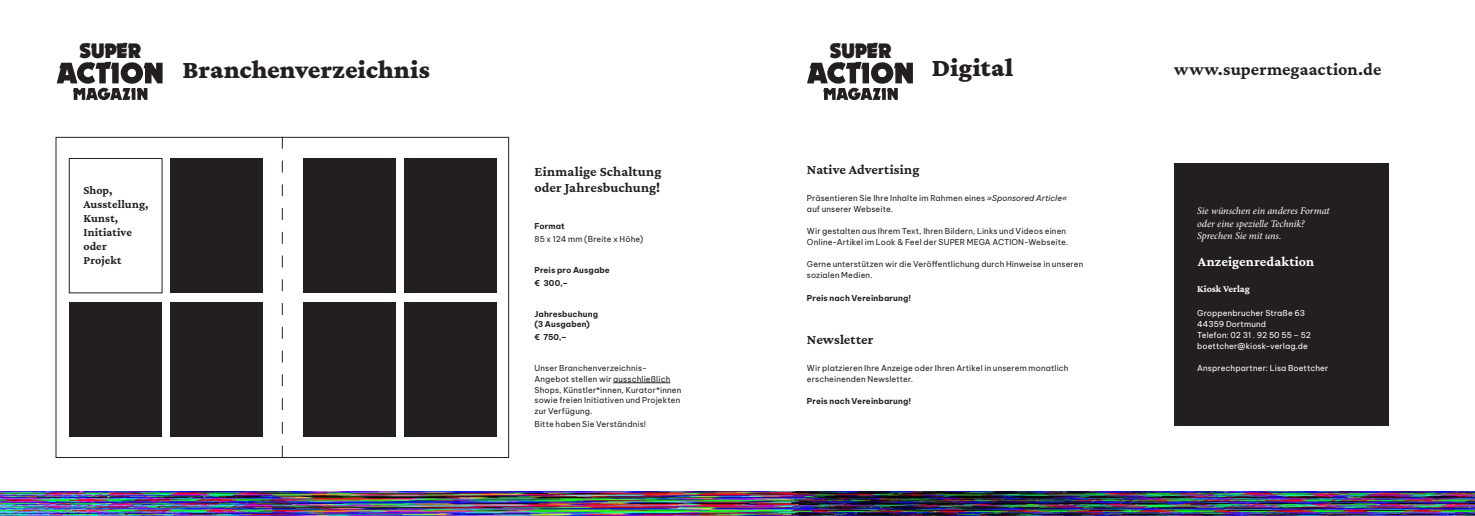
<style>
.page{position:relative;width:1475px;height:516px;background:#fff}
.page>*{position:absolute;margin:0;border:0;box-sizing:border-box;transform-origin:0 0}
.t1{font:900 26.2px "Crimson Pro";letter-spacing:.005em;color:#231f20}
.t2{font:900 21.2px "Nougat";color:#231f20}
.t3{font:700 18px "Crimson Pro";letter-spacing:.005em;color:#231f20}
.t4{font:700 14px "Crimson Pro";letter-spacing:.01em;color:#231f20}
.t5{font:700 14px "Crimson Pro";letter-spacing:.01em;color:#fff}
.t6{font:700 12px/14px "Crimson Pro";letter-spacing:.005em;color:#231f20}
.t7{font:italic 10.2px/12.2px "Minion Pro";letter-spacing:-.005em;color:#fff}
.t8{font:700 10px "Crimson Pro";letter-spacing:-.005em;color:#fff}
.t9{font:8px/10.7px "Be Vietnam Pro";letter-spacing:.015em;color:#231f20}
.t10{font:8px/11px "Be Vietnam Pro";letter-spacing:.015em;color:#fff}
.t11{font:700 8px/13.1px "Be Vietnam Pro";letter-spacing:.015em;color:#231f20}
.s1{font-style:italic}
</style>
<div class="page">
<div style="left:55px;top:137px;width:454px;height:321px;border:1px solid #231f20"></div>
<hr style="left:613px;top:382px;width:57px;height:1px;background:#231f20">
<div style="left:69px;top:158px;width:93px;height:135px;border:1px solid #231f20"></div>
<div style="left:1174px;top:163px;width:214px;height:263px;background:#231f20"></div>
<div style="left:170px;top:158px;width:92px;height:135px;background:#231f20"></div>
<div style="left:303px;top:158px;width:93px;height:135px;background:#231f20"></div>
<div style="left:403px;top:158px;width:93px;height:135px;background:#231f20"></div>
<div style="left:69px;top:302px;width:93px;height:135px;background:#231f20"></div>
<div style="left:170px;top:302px;width:92px;height:135px;background:#231f20"></div>
<div style="left:303px;top:302px;width:93px;height:135px;background:#231f20"></div>
<div style="left:403px;top:302px;width:93px;height:135px;background:#231f20"></div>
<svg style="left:282px;top:137px;width:1px;height:320px"></svg>
<svg style="left:57px;top:62px;width:105px;height:38px"></svg>
<svg style="left:807px;top:62px;width:105px;height:38px"></svg>
<img style="left:0;top:492px;width:1474px;height:24px">
<h2 class="t2" style="left:79px;top:39px;width:63px">SUPER</h2>
<h2 class="t2" style="left:829px;top:39px;width:63px">SUPER</h2>
<h1 class="t1" style="left:182px;top:53px;width:249px">Branchenverzeichnis</h1>
<h1 class="t1" style="left:931px;top:50px;width:83px">Digital</h1>
<h3 class="t3" style="left:1174px;top:58px;width:208px">www.supermegaaction.de</h3>
<h3 class="t4" style="left:534px;top:162px;width:128px">Einmalige Schaltung</h3>
<h3 class="t4" style="left:806px;top:161px;width:114px">Native Advertising</h3>
<h3 class="t6" style="left:83px;top:183px;width:31px">Shop,</h3>
<h3 class="t4" style="left:534px;top:179px;width:127px">oder Jahresbuchung!</h3>
<h3 class="t6" style="left:83px;top:197px;width:66px">Ausstellung,<br>Kunst,<br>Initiative oder<br>Projekt</h3>
<p class="t9" style="left:806px;top:192px;width:262px;line-height:11px">Präsentieren Sie Ihre Inhalte im Rahmen eines <span class="s1">»Sponsored Article« </span>auf unserer Webseite.</p>
<p class="t11" style="left:534px;top:218px;width:32px">Format</p>
<p class="t9" style="left:534px;top:233px;width:110px">85 x 124 mm (Breite x Höhe)</p>
<p class="t11" style="left:534px;top:262px;width:77px">Preis pro Ausgabe € 300,–</p>
<p class="t11" style="left:534px;top:307px;width:65px;line-height:10.7px">Jahresbuchung (3 Ausgaben)</p>
<p class="t11" style="left:534px;top:330px;width:34px">€ 750,–</p>
<p class="t9" style="left:534px;top:362px;width:148px">Unser Branchenverzeichnis-<br>Angebot stellen wir ausschließlich<br>Shops, Künstler*innen, Kurator*innen sowie freien Initiativen und Projekten zur Verfügung.</p>
<p class="t9" style="left:534px;top:418px;width:113px">Bitte haben Sie Verständnis!</p>
<p class="t9" style="left:806px;top:225px;width:263px;line-height:11px">Wir gestalten aus Ihrem Text, Ihren Bildern, Links und Videos einen<br>Online-Artikel im Look &amp; Feel der SUPER MEGA ACTION-Webseite.</p>
<p class="t9" style="left:806px;top:258px;width:278px;line-height:11px">Gerne unterstützen wir die Veröffentlichung durch Hinweise in unseren sozialen Medien.</p>
<p class="t11" style="left:806px;top:290px;width:106px">Preis nach Vereinbarung!</p>
<h3 class="t4" style="left:806px;top:330px;width:68px">Newsletter</h3>
<p class="t9" style="left:806px;top:362px;width:263px;line-height:11px">Wir platzieren Ihre Anzeige oder Ihren Artikel in unserem monatlich erscheinenden Newsletter.</p>
<p class="t11" style="left:806px;top:394px;width:106px">Preis nach Vereinbarung!</p>
<p class="t7" style="left:1196px;top:205px;width:134px">Sie wünschen ein anderes Format oder eine spezielle Technik?<br>Sprechen Sie mit uns.</p>
<h3 class="t5" style="left:1197px;top:253px;width:118px">Anzeigenredaktion</h3>
<p class="t8" style="left:1196px;top:282px;width:54px">Kiosk Verlag</p>
<p class="t10" style="left:1196px;top:307px;width:115px">Groppenbrucher Straße 63<br>44359 Dortmund<br>Telefon: 02 31 . 92 50 55 – 52 boettcher@kiosk-verlag.de</p>
<p class="t10" style="left:1196px;top:362px;width:133px">Ansprechpartner: Lisa Boettcher</p>
</div>
